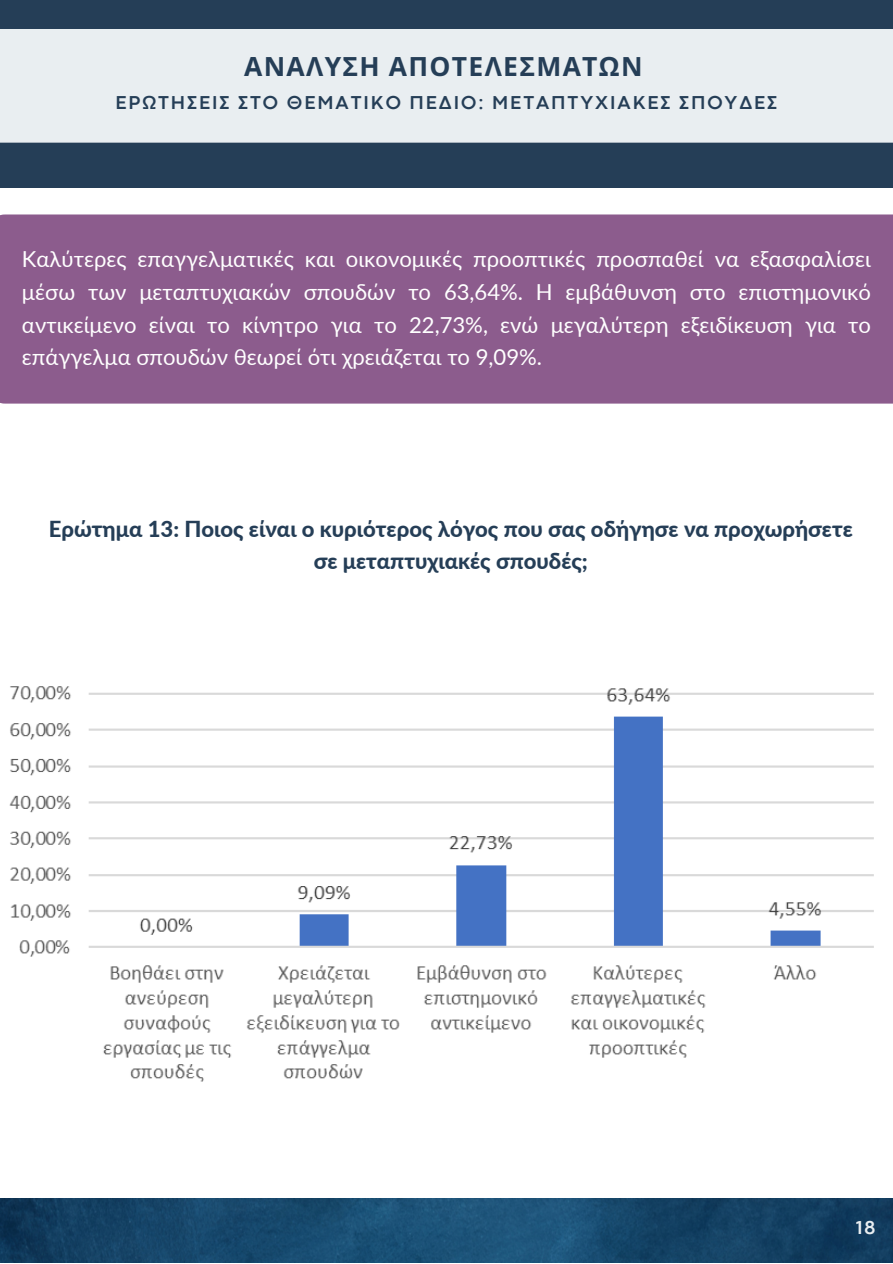
<style>
.page{position:relative;width:893px;height:1264px;background:#fff}
.page>*{position:absolute;margin:0;border:0;box-sizing:border-box;transform-origin:0 0}
.t1{font:700 26.4px "Noto Sans";letter-spacing:.05em;color:#253e57}
.t2{font:22.05px/32.5px "Lato";color:#fff;text-align:justify}
.t3{font:800 22.05px/32.5px "Lato";color:#253e57;text-align:center}
.t4{font:700 19.5px "Codec Pro";letter-spacing:.1em;color:#253e57}
.t5{font:700 19.5px "Codec Pro";color:#e9eef1}
</style>
<div class="page">
<div style="left:0;top:0;width:892px;height:1262px;background:#253e57"></div>
<div style="left:0;top:188px;width:892px;height:1074px;background:#fff"></div>
<div style="left:0;top:214px;width:892px;height:189px;background:#8c5c8d"></div>
<div style="left:0;top:29px;width:892px;height:114px;background:#e9eef1"></div>
<img style="left:0;top:1198px;width:892px;height:64px">
<img style="left:9px;top:686px;width:865px;height:396px">
<p class="t1" style="left:244px;top:48px;width:400px">ΑΝΑΛΥΣΗ ΑΠΟΤΕΛΕΣΜΑΤΩΝ</p>
<p class="t4" style="left:116px;top:96px;width:663px">ΕΡΩΤΗΣΕΙΣ ΣΤΟ ΘΕΜΑΤΙΚΟ ΠΕΔΙΟ: ΜΕΤΑΠΤΥΧΙΑΚΕΣ ΣΠΟΥΔΕΣ</p>
<p class="t2" style="left:22px;top:243px;width:850px">Καλύτερες επαγγελματικές και οικονομικές προοπτικές προσπαθεί να εξασφαλίσει μέσω των μεταπτυχιακών σπουδών το 63,64%. Η εμβάθυνση στο επιστημονικό αντικείμενο είναι το κίνητρο για το 22,73%, ενώ μεγαλύτερη εξειδίκευση για το επάγγελμα σπουδών θεωρεί ότι χρειάζεται το 9,09%.</p>
<p class="t3" style="left:49px;top:512px;width:805px">Ερώτημα 13: Ποιος είναι ο κυριότερος λόγος που σας οδήγησε να προχωρήσετε σε μεταπτυχιακές σπουδές;</p>
<p class="t5" style="left:855px;top:1220px;width:21px">18</p>
</div>
